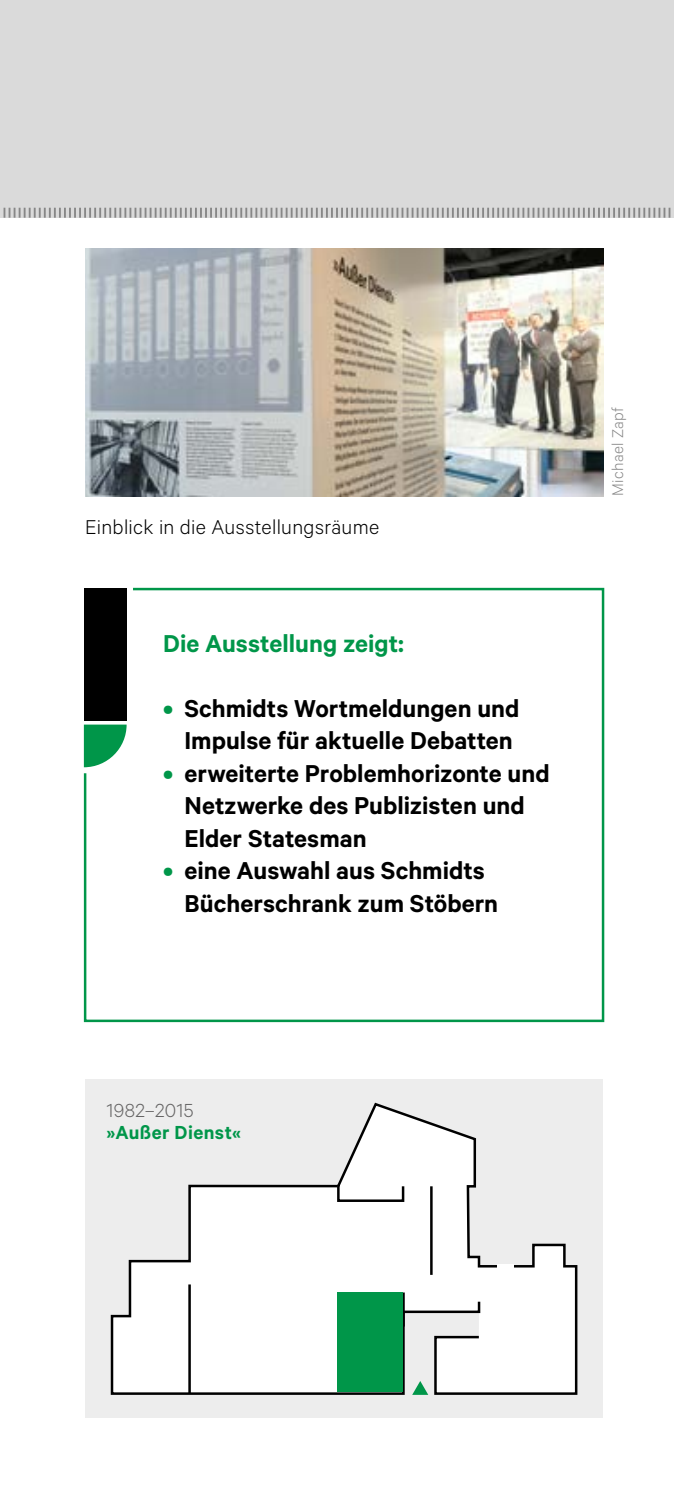
<style>
.page{position:relative;width:674px;height:1489px;background:#fff}
.page>*{position:absolute;margin:0;border:0;box-sizing:border-box;transform-origin:0 0}
.t1{font:600 27.5px/32.5px "Calibre";color:#000}
.t2{font:600 27.5px "Calibre";color:#009649}
.t3{font:300 22.5px "Calibre";letter-spacing:.015em;color:#000}
.t4{font:600 21.25px/22.5px "Calibre";letter-spacing:.02em;color:#009649}
.t5{font:300 17.5px "Calibre";letter-spacing:.02em;color:#878787}
.s1{color:#009649}
.s2{font-weight:300;color:#646363}
</style>
<div class="page">
<div style="left:0;top:0;width:673px;height:218px;background:#dadada"></div>
<svg style="left:4px;top:208px;width:666px;height:10px"></svg>
<img style="left:85px;top:248px;width:517px;height:248px">
<div style="left:85px;top:1079px;width:517px;height:338px;background:#ededed"></div>
<svg style="left:83px;top:587px;width:522px;height:436px"></svg>
<svg style="left:84px;top:724px;width:42px;height:43px"></svg>
<svg style="left:110px;top:1102px;width:468px;height:293px"></svg>
<hr style="left:430px;top:1186px;width:2px;height:88px;background:#000">
<hr style="left:402px;top:1292px;width:2px;height:34px;background:#000">
<hr style="left:188px;top:1284px;width:3px;height:109px;background:#000">
<div style="left:337px;top:1184px;width:67px;height:17px;border:2px solid #000"></div>
<hr style="left:497px;top:1264px;width:16px;height:4px;background:#fff">
<svg style="left:412px;top:1380px;width:16px;height:14px"></svg>
<div style="left:337px;top:1292px;width:65px;height:100px;background:#009649"></div>
<p class="t3" style="left:85px;top:514px;width:295px">Einblick in die Ausstellungsräume</p>
<p class="t2" style="left:163px;top:626px;width:242px">Die Ausstellung zeigt:</p>
<p class="t1" style="left:163px;top:691px;width:357px;text-align:center"><span class="s1">•</span> Schmidts Wortmeldungen und<br>Impulse für aktuelle Debatten</p>
<p class="t1" style="left:184px;top:756px;width:366px;text-indent:-21px"><span class="s1">•</span> erweiterte Problemhorizonte und<br>Netzwerke des Publizisten und<br>Elder Statesman</p>
<p class="t1" style="left:184px;top:853px;width:315px;text-indent:-21px"><span class="s1">•</span> eine Auswahl aus Schmidts<br>Bücherschrank zum Stöbern</p>
<p class="t5" style="left:607px;top:496px;width:91px;rotate:-90deg">Michael Zapf</p>
<p class="t4" style="left:106px;top:1098px;width:136px"><span class="s2">1982–2015 </span>»Außer Dienst«</p>
</div>
